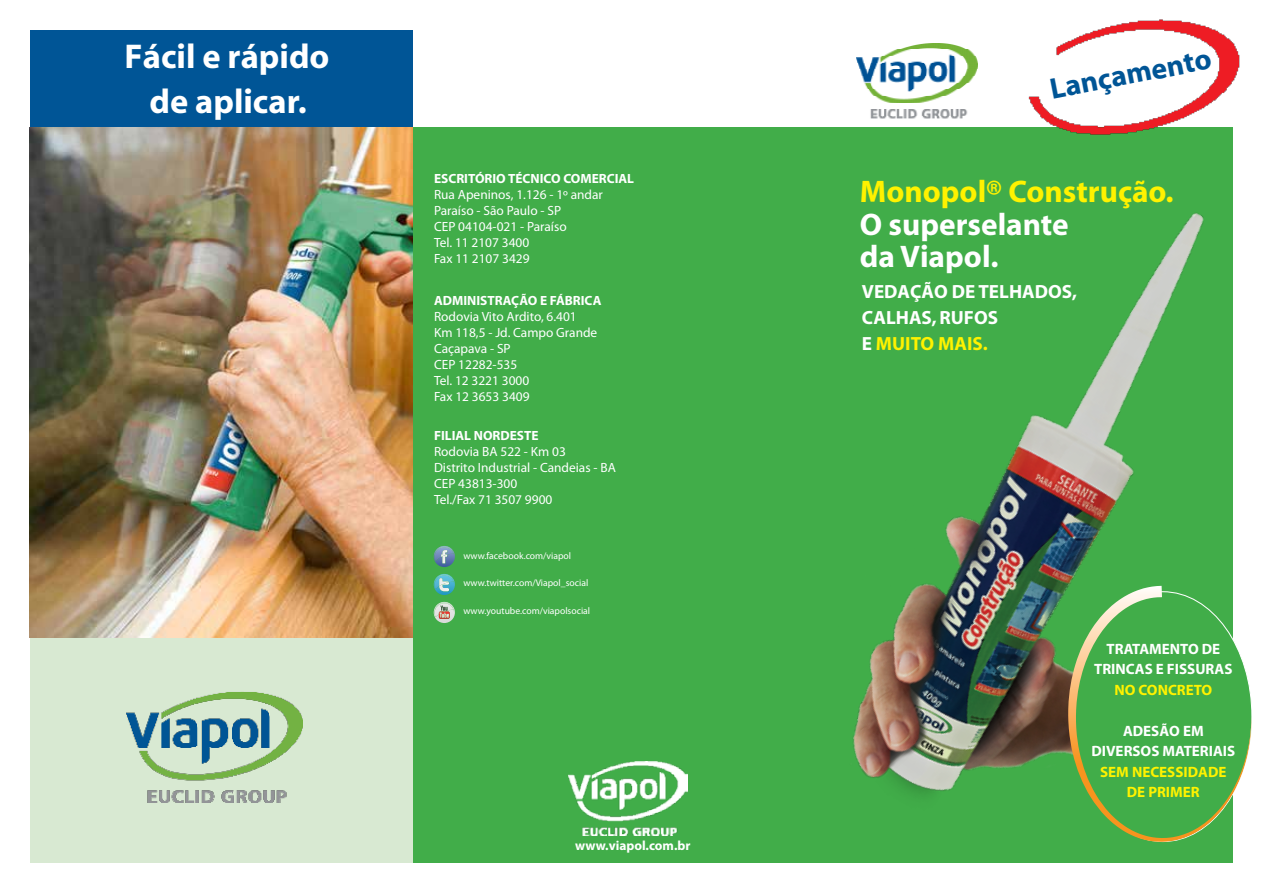
<style>
.page{position:relative;width:1263px;height:893px;background:#fff}
.page>*{position:absolute;margin:0;border:0;box-sizing:border-box;transform-origin:0 0}
.t1{font:700 34.5px/45px "Myriad";color:#fff;text-align:center}
.t2{font:700 31.35px/32.4px "Myriad";color:#fff}
.t3{font:700 31.35px "Myriad";color:#fff200}
.t4{font:700 29.7px "Myriad";color:#005596}
.t5{font:700 19.2px/26.2px "Myriad";color:#fff}
.t6{font:700 15px "Myriad";color:#fff}
.t7{font:700 15px/20.5px "Myriad";color:#fff200}
.t8{font:13.35px/16px "Myriad Pro";color:#fff}
.t9{font:700 13.35px "Myriad Pro";color:#fff}
.t10{font:9.6px "Myriad Pro";color:#fff}
.s1{color:#fff200}
</style>
<div class="page">
<div style="left:412px;top:128px;width:821px;height:735px;background:#41ad49"></div>
<img style="left:672px;top:213px;width:580px;height:623px">
<img style="left:568px;top:761px;width:119px;height:74px">
<div style="left:30px;top:123px;width:382px;height:740px;background:#d8e9d2"></div>
<div style="left:30px;top:30px;width:382px;height:98px;background:#005596"></div>
<img style="left:857px;top:43px;width:120px;height:75px">
<img style="left:30px;top:128px;width:382px;height:510px">
<svg style="left:434px;top:574px;width:21px;height:21px"></svg>
<img style="left:434px;top:575px;width:20px;height:10px">
<svg style="left:434px;top:546px;width:21px;height:21px"></svg>
<img style="left:434px;top:547px;width:20px;height:10px">
<svg style="left:434px;top:602px;width:21px;height:21px"></svg>
<img style="left:434px;top:603px;width:20px;height:10px">
<svg style="left:1068px;top:586px;width:183px;height:256px"></svg>
<img style="left:126px;top:692px;width:177px;height:110px">
<img style="left:1024px;top:19px;width:216px;height:116px">
<h1 class="t1" style="left:125px;top:35px;width:206px">FÁCIL E RÁPIDO<br>DE APLICAR.</h1>
<p class="t9" style="left:434px;top:171px;width:202px">ESCRITÓRIO TÉCNICO COMERCIAL</p>
<p class="t8" style="left:434px;top:186px;width:170px">Rua Apeninos, 1.126 - 1º andar<br>Paraíso - São Paulo - SP<br>CEP 04104-021 - Paraíso<br>Tel. 11 2107 3400<br>Fax 11 2107 3429</p>
<p class="t9" style="left:434px;top:293px;width:169px">ADMINISTRAÇÃO E FÁBRICA</p>
<p class="t8" style="left:434px;top:309px;width:165px">Rodovia Vito Ardito, 6.401<br>Km 118,5 - Jd. Campo Grande<br>Caçapava - SP<br>CEP 12282-535<br>Tel. 12 3221 3000<br>Fax 12 3653 3409</p>
<p class="t9" style="left:434px;top:428px;width:106px">FILIAL NORDESTE</p>
<p class="t8" style="left:434px;top:444px;width:183px">Rodovia BA 522 - Km 03<br>Distrito Industrial - Candeias - BA<br>CEP 43813-300<br>Tel./Fax 71 3507 9900</p>
<p class="t10" style="left:463px;top:550px;width:109px">www.facebook.com/viapol</p>
<p class="t10" style="left:463px;top:578px;width:126px">www.twitter.com/Viapol_social</p>
<p class="t10" style="left:463px;top:606px;width:128px">www.youtube.com/viapolsocial</p>
<p class="t9" style="left:575px;top:838px;width:117px">www.viapol.com.br</p>
<h3 class="t4" style="left:1047px;top:74px;width:165px;rotate:-11deg">LANÇAMENTO</h3>
<h2 class="t3" style="left:860px;top:175px;width:315px">MONOPOL® CONSTRUÇÃO.</h2>
<h2 class="t2" style="left:860px;top:209px;width:210px">O SUPERSELANTE<br>DA VIAPOL.</h2>
<h3 class="t5" style="left:862px;top:279px;width:217px">VEDAÇÃO DE TELHADOS,<br>CALHAS, RUFOS<br>E <span class="s1">MUITO MAIS.</span></h3>
<p class="t6" style="left:1106px;top:641px;width:19px">TRATAME</p>
<p class="t6" style="left:1170px;top:641px;width:42px">NTO DE</p>
<p class="t6" style="left:1094px;top:661px;width:42px">TRINCAS</p>
<p class="t6" style="left:1156px;top:661px;width:50px">EFISSURAS</p>
<p class="t7" style="left:1114px;top:680px;width:64px">NO CONCRETO</p>
<p class="t6" style="left:1123px;top:723px;width:20px">ADESÃO</p>
<p class="t6" style="left:1183px;top:723px;width:11px">EM</p>
<p class="t6" style="left:1091px;top:743px;width:10px">DIVERSOS</p>
<p class="t6" style="left:1162px;top:743px;width:9px">MATERIAIS</p>
<p class="t7" style="left:1100px;top:762px;width:11px">SEM</p>
<p class="t7" style="left:1127px;top:762px;width:40px;text-indent:5px">NECESSIDADE<br>DE PRIMER</p>
</div>
